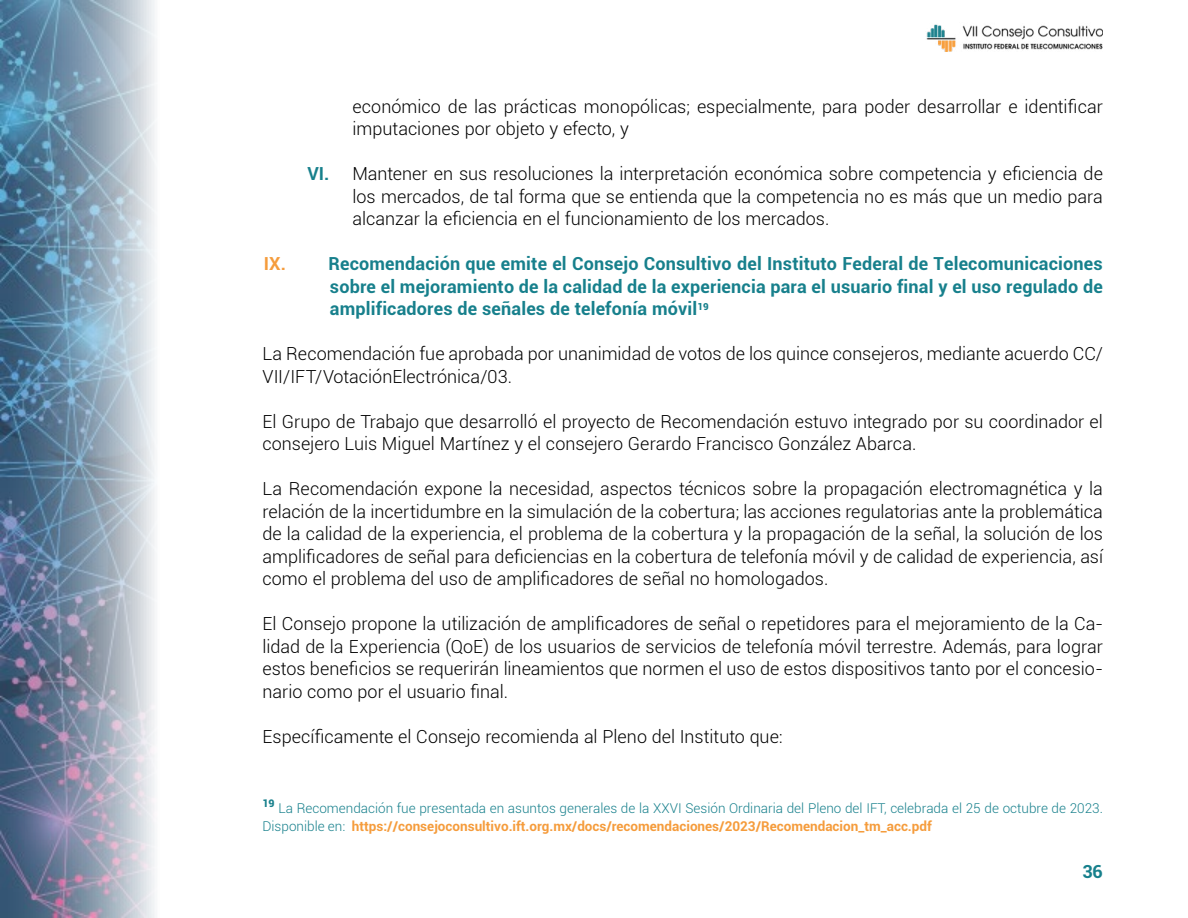
<style>
.page{position:relative;width:1188px;height:918px;background:#fff}
.page>*{position:absolute;margin:0;border:0;box-sizing:border-box;transform-origin:0 0}
.t1{font:300 18px/22.5px "Roboto";color:#000}
.t2{font:700 18px/22.5px "Roboto";letter-spacing:.01em;color:#17808c;text-align:justify}
.t3{font:300 13.5px/18px "Roboto";color:#17808c}
.s1{color:#f59c3c}
.s2{font-weight:700;color:#f59c3c}
</style>
<div class="page">
<img style="left:0;top:0;width:155px;height:918px">
<img style="left:926px;top:24px;width:177px;height:28px">
<p class="t1" style="left:352px;top:94px;width:752px">económico de las prácticas monopólicas; especialmente, para poder desarrollar e identificar imputaciones por objeto y efecto, y</p>
<p class="t1" style="left:352px;top:162px;width:752px;text-align:justify">Mantener en sus resoluciones la interpretación económica sobre competencia y eficiencia de los mercados, de tal forma que se entienda que la competencia no es más que un medio para alcanzar la eficiencia en el funcionamiento de los mercados.</p>
<p class="t2" style="left:330px;top:252px;width:774px;text-indent:-66px"><span class="s1">IX.</span> Recomendación que emite el Consejo Consultivo del Instituto Federal de Telecomunicaciones sobre el mejoramiento de la calidad de la experiencia para el usuario final y el uso regulado de amplificadores de señales de telefonía móvil<sup>19</sup></p>
<p class="t1" style="left:262px;top:342px;width:842px">La Recomendación fue aprobada por unanimidad de votos de los quince consejeros, mediante acuerdo CC/<br>VII/IFT/VotaciónElectrónica/03.</p>
<p class="t1" style="left:262px;top:409px;width:842px">El Grupo de Trabajo que desarrolló el proyecto de Recomendación estuvo integrado por su coordinador el consejero Luis Miguel Martínez y el consejero Gerardo Francisco González Abarca.</p>
<p class="t1" style="left:262px;top:477px;width:842px;text-align:justify">La Recomendación expone la necesidad, aspectos técnicos sobre la propagación electromagnética y la relación de la incertidumbre en la simulación de la cobertura; las acciones regulatorias ante la problemática de la calidad de la experiencia, el problema de la cobertura y la propagación de la señal, la solución de los amplificadores de señal para deficiencias en la cobertura de telefonía móvil y de calidad de experiencia, así como el problema del uso de amplificadores de señal no homologados.</p>
<p class="t1" style="left:263px;top:612px;width:842px;text-align:justify">El Consejo propone la utilización de amplificadores de señal o repetidores para el mejoramiento de la Ca&shy;lidad de la Experiencia (QoE) de los usuarios de servicios de telefonía móvil terrestre. Además, para lograr estos beneficios se requerirán lineamientos que normen el uso de estos dispositivos tanto por el concesio&shy;nario como por el usuario final.</p>
<p class="t1" style="left:263px;top:724px;width:522px">Específicamente el Consejo recomienda al Pleno del Instituto que:</p>
<p class="t2" style="left:307px;top:162px;width:23px">VI.</p>
<p class="t3" style="left:262px;top:799px;width:842px"><sup>19</sup> La Recomendación fue presentada en asuntos generales de la XXVI Sesión Ordinaria del Pleno del IFT, celebrada el 25 de octubre de 2023.<br>Disponible en: <span class="s2">https://consejoconsultivo.ift.org.mx/docs/recomendaciones/2023/Recomendacion_tm_acc.pdf</span></p>
<p class="t2" style="left:1082px;top:859px;width:22px">36</p>
</div>
